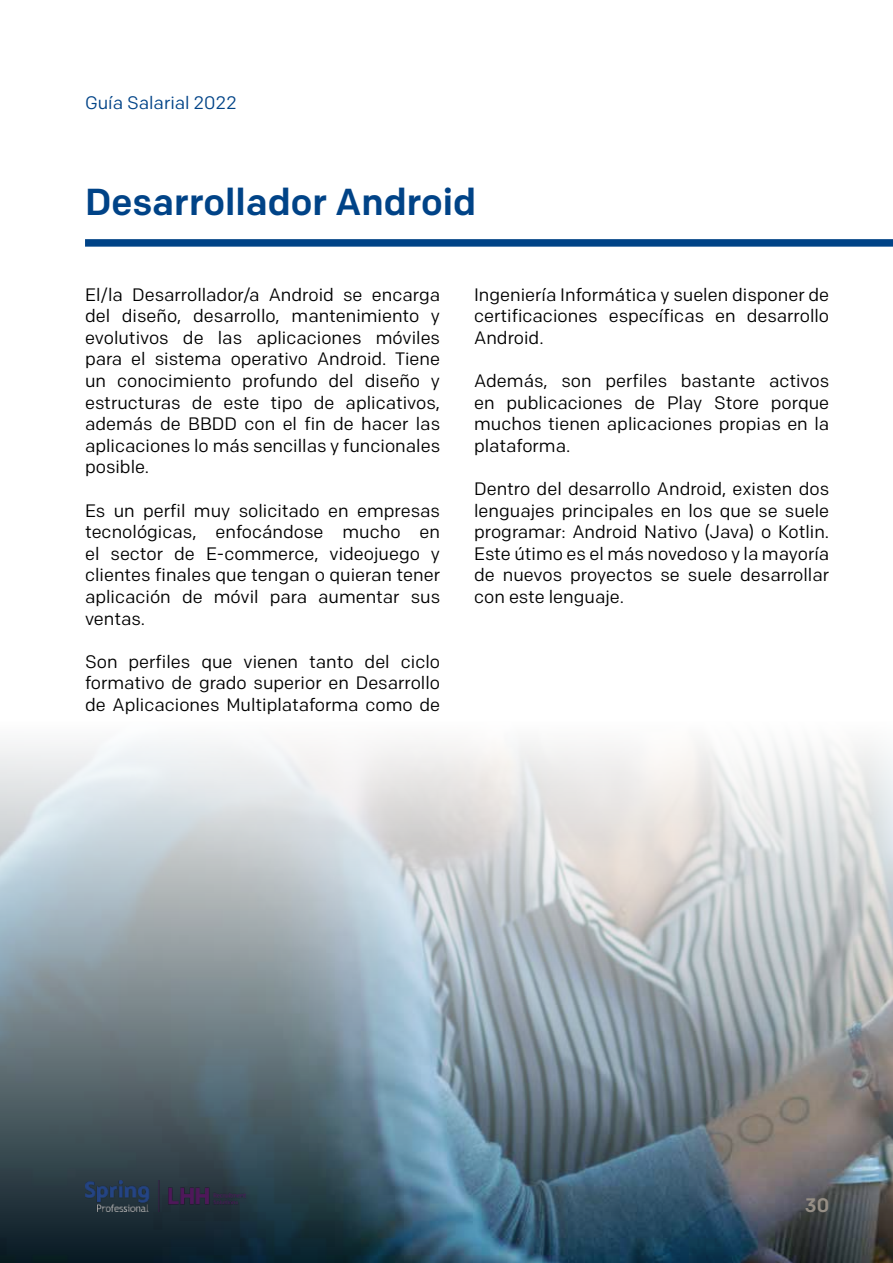
<style>
.page{position:relative;width:893px;height:1263px;background:#fff}
.page>*{position:absolute;margin:0;border:0;box-sizing:border-box;transform-origin:0 0}
.t1{font:500 37.5px "Colfax";color:#004387}
.t2{font:500 19.5px "Colfax";color:#968f86}
.t3{font:18px/21.6px "Colfax";color:#000;text-align:justify}
.t4{font:18px "Colfax";color:#004387}
</style>
<div class="page">
<div style="left:85px;top:239px;width:808px;height:8px;background:#004387"></div>
<img style="left:0;top:742px;width:893px;height:521px">
<img style="left:85px;top:1180px;width:161px;height:32px">
<p class="t4" style="left:85px;top:92px;width:153px">Guía Salarial 2022</p>
<h1 class="t1" style="left:85px;top:179px;width:393px">Desarrollador Android</h1>
<p class="t3" style="left:85px;top:283px;width:357px">El/la Desarrollador/a Android se encarga del diseño, desarrollo, mantenimiento y evolutivos de las aplicaciones móviles para el sistema operativo Android. Tiene un conocimiento profundo del diseño y estructuras de este tipo de aplicativos, además de BBDD con el fin de hacer las aplicaciones lo más sencillas y funcionales posible.</p>
<p class="t3" style="left:85px;top:499px;width:357px">Es un perfil muy solicitado en empresas tecnológicas, enfocándose mucho en el sector de E-commerce, videojuego y clientes finales que tengan o quieran tener aplicación de móvil para aumentar sus ventas.</p>
<p class="t3" style="left:85px;top:650px;width:357px">Son perfiles que vienen tanto del ciclo formativo de grado superior en Desarrollo de Aplicaciones Multiplataforma como de</p>
<p class="t3" style="left:474px;top:283px;width:357px">Ingeniería Informática y suelen disponer de certificaciones específicas en desarrollo Android.</p>
<p class="t3" style="left:474px;top:370px;width:357px">Además, son perfiles bastante activos en publicaciones de Play Store porque muchos tienen aplicaciones propias en la plataforma.</p>
<p class="t3" style="left:474px;top:478px;width:357px">Dentro del desarrollo Android, existen dos lenguajes principales en los que se suele programar: Android Nativo (Java) o Kotlin.<br>Este útimo es el más novedoso y la mayoría de nuevos proyectos se suele desarrollar con este lenguaje.</p>
<p class="t2" style="left:805px;top:1193px;width:26px">30</p>
</div>
